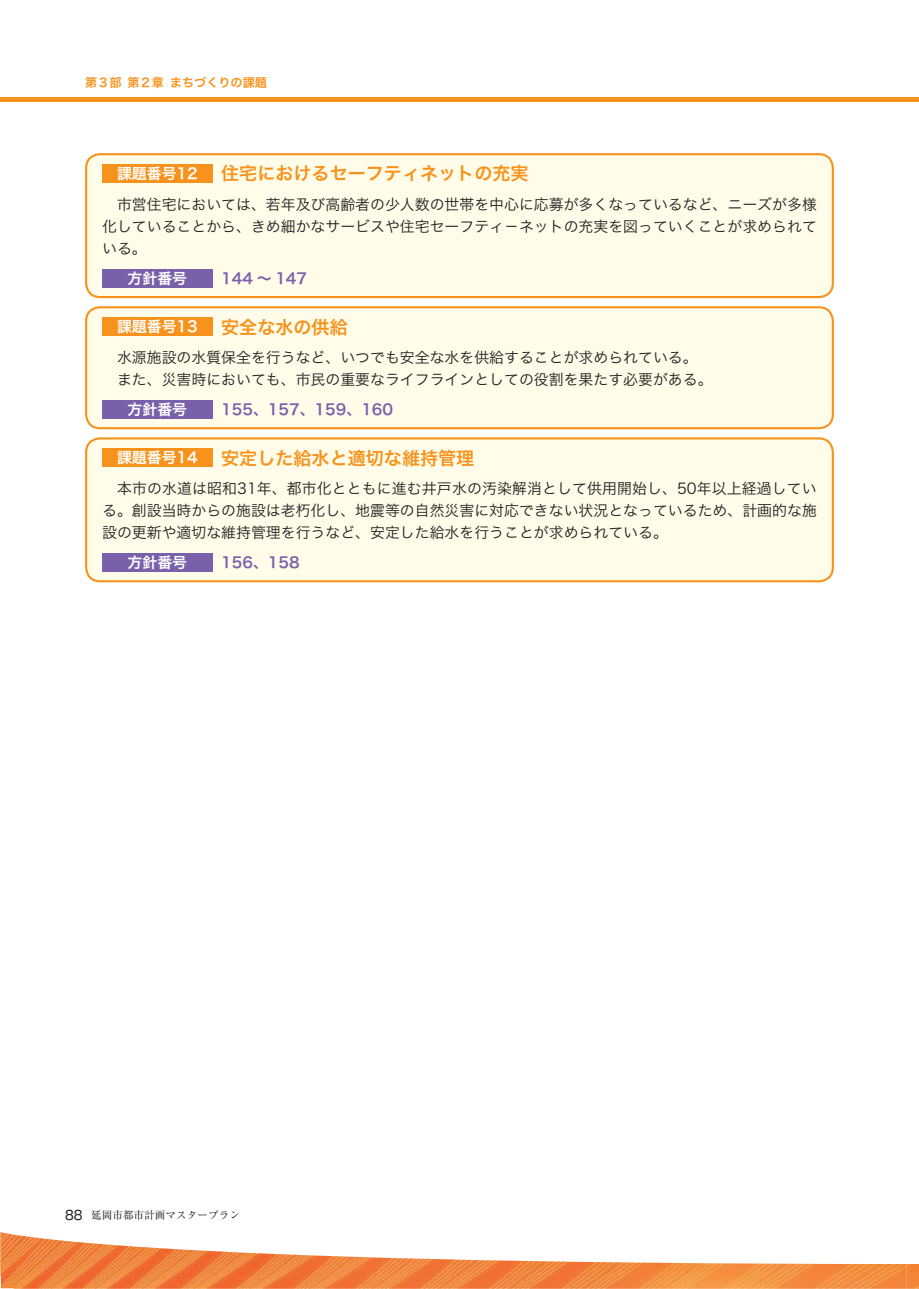
<style>
.page{position:relative;width:919px;height:1289px;background:#fff}
.page>*{position:absolute;margin:0;border:0;box-sizing:border-box;transform-origin:0 0}
.t1{font:18px "Hira Kaku Pro W6";color:#f7931d}
.t2{font:14.85px/21.9px "Hira Kaku Pro W3";color:#231f20;text-align:justify}
.t3{font:14.85px "Hira Kaku Pro W6";color:#fff}
.t4{font:14.85px "Hira Kaku Pro W6";color:#7960aa}
.t5{font:12.15px "Hira Kaku Pro W6";color:#f7931d}
.t6{font:10.65px "Ryumin Pro";color:#231f20}
.s1{font-family:"Gothic MB101 Pro";font-size:12.75px}
</style>
<div class="page">
<img style="left:0;top:1232px;width:906px;height:56px">
<svg style="left:0;top:1275px;width:13px;height:14px"></svg>
<img style="left:906px;top:1264px;width:12px;height:24px">
<hr style="left:0;top:98px;width:906px;height:4px;background:#f7931d">
<hr style="left:906px;top:98px;width:12px;height:4px;background:#f7931d">
<div style="left:86px;top:154px;width:746px;height:143px;background:#fffde9;border-radius:14px"></div>
<div style="left:85px;top:153px;width:748px;height:145px;border:2px solid #f7931d;border-radius:14px"></div>
<div style="left:102px;top:164px;width:111px;height:19px;background:#f7931d"></div>
<div style="left:102px;top:269px;width:111px;height:19px;background:#7960aa"></div>
<div style="left:86px;top:307px;width:746px;height:121px;background:#fffde9;border-radius:14px"></div>
<div style="left:85px;top:306px;width:748px;height:123px;border:2px solid #f7931d;border-radius:14px"></div>
<div style="left:102px;top:317px;width:111px;height:19px;background:#f7931d"></div>
<div style="left:102px;top:400px;width:111px;height:19px;background:#7960aa"></div>
<div style="left:86px;top:438px;width:746px;height:143px;background:#fffde9;border-radius:14px"></div>
<div style="left:85px;top:437px;width:748px;height:145px;border:2px solid #f7931d;border-radius:14px"></div>
<div style="left:102px;top:448px;width:111px;height:19px;background:#f7931d"></div>
<div style="left:102px;top:553px;width:111px;height:19px;background:#7960aa"></div>
<p class="t5" style="left:85px;top:72px;width:183px">第３部 第２章 まちづくりの課題</p>
<p class="t3" style="left:117px;top:160px;width:82px">課題番号12</p>
<p class="t1" style="left:221px;top:157px;width:309px">住宅におけるセーフティネットの充実</p>
<p class="t2" style="left:102px;top:192px;width:716px">　市営住宅においては、若年及び高齢者の少人数の世帯を中心に応募が多くなっているなど、ニーズが多様化していることから、きめ細かなサービスや住宅セーフティ－ネットの充実を図っていくことが求められている。</p>
<p class="t3" style="left:128px;top:265px;width:61px">方針番号</p>
<p class="t4" style="left:221px;top:265px;width:87px">144 ～ 147</p>
<p class="t3" style="left:117px;top:313px;width:82px">課題番号13</p>
<p class="t1" style="left:221px;top:310px;width:128px">安全な水の供給</p>
<p class="t2" style="left:102px;top:345px;width:612px">　水源施設の水質保全を行うなど、いつでも安全な水を供給することが求められている。　また、災害時においても、市民の重要なライフラインとしての役割を果たす必要がある。</p>
<p class="t3" style="left:128px;top:396px;width:61px">方針番号</p>
<p class="t4" style="left:221px;top:396px;width:173px">155、157、159、160</p>
<p class="t3" style="left:117px;top:444px;width:82px">課題番号14</p>
<p class="t1" style="left:221px;top:441px;width:254px">安定した給水と適切な維持管理</p>
<p class="t2" style="left:102px;top:476px;width:716px">　本市の水道は昭和31年、都市化とともに進む井戸水の汚染解消として供用開始し、50年以上経過している。創設当時からの施設は老朽化し、地震等の自然災害に対応できない状況となっているため、計画的な施設の更新や適切な維持管理を行うなど、安定した給水を行うことが求められている。</p>
<p class="t3" style="left:128px;top:549px;width:61px">方針番号</p>
<p class="t4" style="left:221px;top:549px;width:80px">156、158</p>
<p class="t6" style="left:65px;top:1206px;width:176px"><span class="s1">88</span> 延岡市都市計画マスタープラン</p>
</div>
